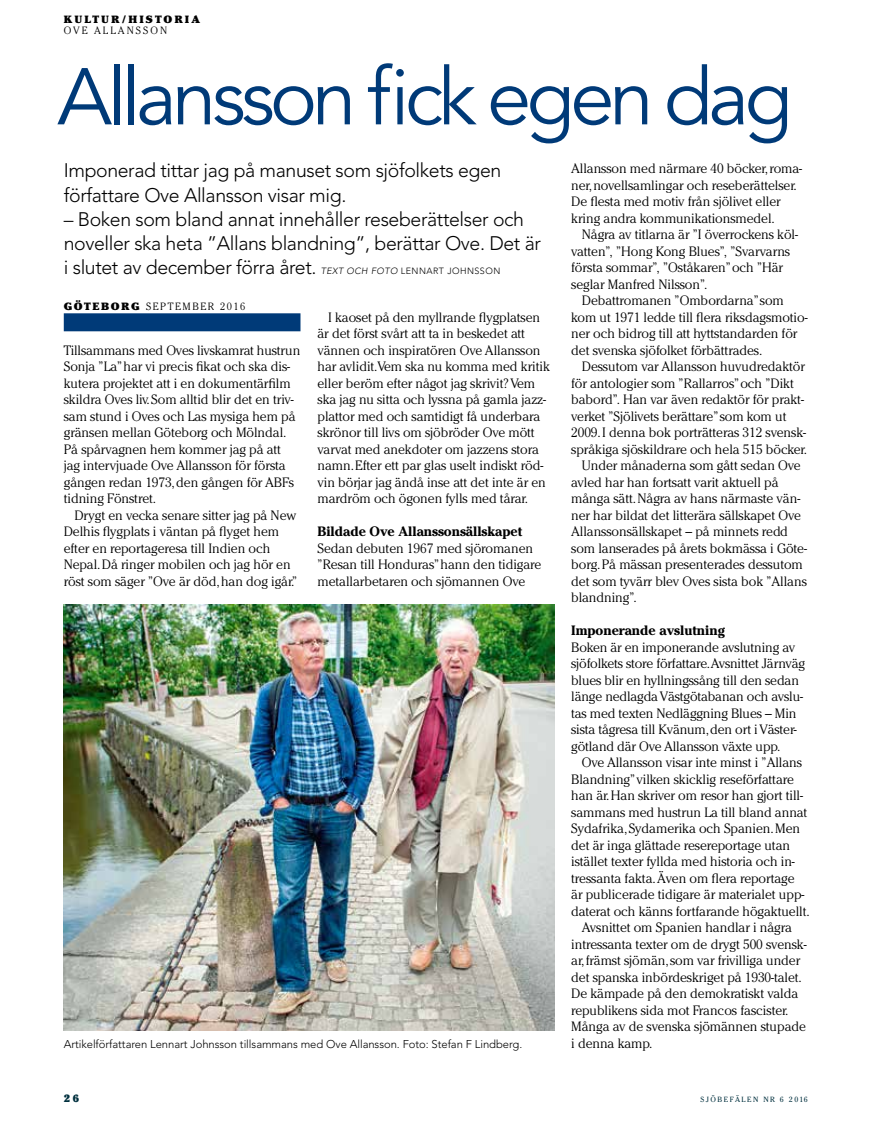
<style>
.page{position:relative;width:893px;height:1127px;background:#fff}
.page>*{position:absolute;margin:0;border:0;box-sizing:border-box;transform-origin:0 0}
.t1{font:79.5px "Avenir";letter-spacing:-.06em;color:#003a78}
.t2{font:300 19.5px/24px "Avenir";letter-spacing:-.02em;color:#000}
.t3{font:300 13.5px/16.5px "Cheltenham";letter-spacing:-.005em;color:#000}
.t4{font:700 13.5px "Cheltenham";letter-spacing:-.005em;color:#000}
.t5{font:300 11.25px "Avenir";letter-spacing:-.005em;color:#000}
.t6{font:300 10.5px "Cheltenham";letter-spacing:.15em;color:#000}
.t7{font:900 10.5px "Cheltenham";letter-spacing:.2em;color:#000}
.t8{font:300 10.5px "Cheltenham";letter-spacing:.2em;color:#000}
.t9{font:900 10.5px "Cheltenham";color:#00303e}
.t10{font:7.5px "Cheltenham";letter-spacing:.2em;color:#00303e}
.s1{font-style:italic;font-size:9px}
.s2{font-size:9px}
.s3{font-weight:900}
</style>
<div class="page">
<div style="left:64px;top:313px;width:236px;height:18px;background:#003a78"></div>
<img style="left:64px;top:605px;width:491px;height:426px">
<p class="t7" style="left:64px;top:13px;width:138px">KULTUR/HISTORIA</p>
<p class="t8" style="left:64px;top:24px;width:105px">OVE ALLANSSON</p>
<h1 class="t1" style="left:57px;top:51px;width:737px">Allansson fick egen dag</h1>
<h2 class="t2" style="left:64px;top:159px;width:439px">Imponerad tittar jag på manuset som sjöfolkets egen författare Ove Allansson visar mig.</h2>
<h2 class="t2" style="left:64px;top:207px;width:479px">– Boken som bland annat innehåller reseberättelser och noveller ska heta ”Allans blandning”, berättar Ove. Det är i slutet av december förra året. <span class="s1">TEXT OCH FOTO</span> <span class="s2">LENNART JOHNSSON</span></h2>
<p class="t6" style="left:64px;top:300px;width:183px"><span class="s3">GÖTEBORG</span> SEPTEMBER 2016</p>
<p class="t3" style="left:64px;top:342px;width:238px">Tillsammans med Oves livskamrat hustrun Sonja ”La” har vi precis fikat och ska dis&shy;kutera projektet att i en dokumentärfilm skildra Oves liv. Som alltid blir det en triv&shy;sam stund i Oves och Las mysiga hem på gränsen mellan Göteborg och Mölndal.<br>På spårvagnen hem kommer jag på att jag intervjuade Ove Allansson för första gången redan 1973, den gången för ABFs tidning Fönstret.</p>
<p class="t3" style="left:64px;top:507px;width:235px;text-indent:11px">Drygt en vecka senare sitter jag på New Delhis flygplats i väntan på flyget hem efter en reportageresa till Indien och Nepal. Då ringer mobilen och jag hör en röst som säger ”Ove är död, han dog igår.”</p>
<p class="t3" style="left:317px;top:309px;width:234px;text-indent:11px">I kaoset på den myllrande flygplatsen är det först svårt att ta in beskedet att vännen och inspiratören Ove Allansson har avlidit.Vem ska nu komma med kritik eller beröm efter något jag skrivit? Vem ska jag nu sitta och lyssna på gamla jazz&shy;plattor med och samtidigt få underbara skrönor till livs om sjöbröder Ove mött varvat med anekdoter om jazzens stora namn. Efter ett par glas uselt indiskt röd&shy;vin börjar jag ändå inse att det inte är en mardröm och ögonen fylls med tårar.</p>
<p class="t4" style="left:317px;top:523px;width:206px">Bildade Ove Allanssonsällskapet</p>
<p class="t3" style="left:317px;top:540px;width:225px">Sedan debuten 1967 med sjöromanen ”Resan till Honduras” hann den tidigare metallarbetaren och sjömannen Ove</p>
<p class="t3" style="left:571px;top:160px;width:232px">Allansson med närmare 40 böcker, roma&shy;ner, novellsamlingar och reseberättelser.<br>De flesta med motiv från sjölivet eller kring andra kommunikationsmedel.</p>
<p class="t3" style="left:571px;top:226px;width:228px;text-indent:11px">Några av titlarna är ”I överrockens köl&shy;vatten”, ”Hong Kong Blues”, ”Svarvarns första sommar”, ”Oståkaren” och ”Här seglar Manfred Nilsson”.</p>
<p class="t3" style="left:571px;top:292px;width:238px;text-indent:11px">Debattromanen ”Ombordarna” som kom ut 1971 ledde till flera riksdagsmotio&shy;ner och bidrog till att hyttstandarden för det svenska sjöfolket förbättrades.</p>
<p class="t3" style="left:582px;top:358px;width:225px">Dessutom var Allansson huvudredaktör</p>
<p class="t3" style="left:571px;top:375px;width:224px">för antologier som ”Rallarros” och ”Dikt</p>
<p class="t3" style="left:571px;top:391px;width:234px">babord”. Han var även redaktör för prakt-</p>
<p class="t3" style="left:571px;top:408px;width:217px">verket ”Sjölivets berättare” som kom ut</p>
<p class="t3" style="left:571px;top:424px;width:236px">2009. I denna bok porträtteras 312 svensk-</p>
<p class="t3" style="left:571px;top:441px;width:237px">språkiga sjöskildrare och hela 515 böcker.</p>
<p class="t3" style="left:582px;top:457px;width:220px">Under månaderna som gått sedan Ove</p>
<p class="t3" style="left:571px;top:474px;width:209px">avled har han fortsatt varit aktuell på</p>
<p class="t3" style="left:571px;top:490px;width:230px">många sätt. Några av hans närmaste vän-</p>
<p class="t3" style="left:571px;top:507px;width:231px">ner har bildat det litterära sällskapet Ove</p>
<p class="t3" style="left:571px;top:523px;width:218px">Allanssonsällskapet – på minnets redd</p>
<p class="t3" style="left:571px;top:540px;width:237px">som lanserades på årets bokmässa i Göte-</p>
<p class="t3" style="left:571px;top:556px;width:233px">borg. På mässan presenterades dessutom</p>
<p class="t3" style="left:571px;top:573px;width:237px">det som tyvärr blev Oves sista bok ”Allans</p>
<p class="t3" style="left:571px;top:589px;width:67px">blandning”.</p>
<p class="t4" style="left:571px;top:622px;width:155px">Imponerande avslutning</p>
<p class="t3" style="left:571px;top:639px;width:235px">Boken är en imponerande avslutning av sjöfolkets store författare.Avsnittet Järnväg blues blir en hyllningssång till den sedan länge nedlagda Västgötabanan och avslu&shy;tas med texten Nedläggning Blues – Min sista tågresa till Kvänum, den ort i Väster&shy;götland där Ove Allansson växte upp.</p>
<p class="t3" style="left:582px;top:754px;width:222px">Ove Allansson visar inte minst i ”Allans</p>
<p class="t3" style="left:571px;top:771px;width:224px">Blandning” vilken skicklig reseförfattare</p>
<p class="t3" style="left:571px;top:787px;width:233px">han är. Han skriver om resor han gjort till-</p>
<p class="t3" style="left:571px;top:804px;width:237px">sammans med hustrun La till bland annat</p>
<p class="t3" style="left:571px;top:820px;width:230px">Sydafrika, Sydamerika och Spanien. Men</p>
<p class="t3" style="left:571px;top:837px;width:220px">det är inga glättade resereportage utan</p>
<p class="t3" style="left:571px;top:853px;width:224px">istället texter fyllda med historia och in--</p>
<p class="t3" style="left:571px;top:870px;width:225px">tressanta fakta. Även om flera reportage</p>
<p class="t3" style="left:571px;top:886px;width:235px">är publicerade tidigare är materialet upp-</p>
<p class="t3" style="left:571px;top:903px;width:240px">daterat och känns fortfarande högaktuellt.</p>
<p class="t3" style="left:582px;top:919px;width:212px">Avsnittet om Spanien handlar i några</p>
<p class="t3" style="left:571px;top:936px;width:237px">intressanta texter om de drygt 500 svensk-</p>
<p class="t3" style="left:571px;top:952px;width:231px">ar, främst sjömän, som var frivilliga under</p>
<p class="t3" style="left:571px;top:969px;width:232px">det spanska inbördeskriget på 1930-talet.</p>
<p class="t3" style="left:571px;top:985px;width:229px">De kämpade på den demokratiskt valda</p>
<p class="t3" style="left:571px;top:1002px;width:219px">republikens sida mot Francos fascister.</p>
<p class="t3" style="left:571px;top:1018px;width:236px">Många av de svenska sjömännen stupade</p>
<p class="t5" style="left:64px;top:1037px;width:460px">Artikelförfattaren Lennart Johnsson tillsammans med Ove Allansson. Foto: Stefan F Lindberg.</p>
<p class="t3" style="left:571px;top:1035px;width:83px">i denna kamp.</p>
<p class="t9" style="left:64px;top:1091px;width:17px">2 6</p>
<p class="t10" style="left:700px;top:1094px;width:109px">SJÖBEFÄLEN NR 6 2016</p>
</div>
